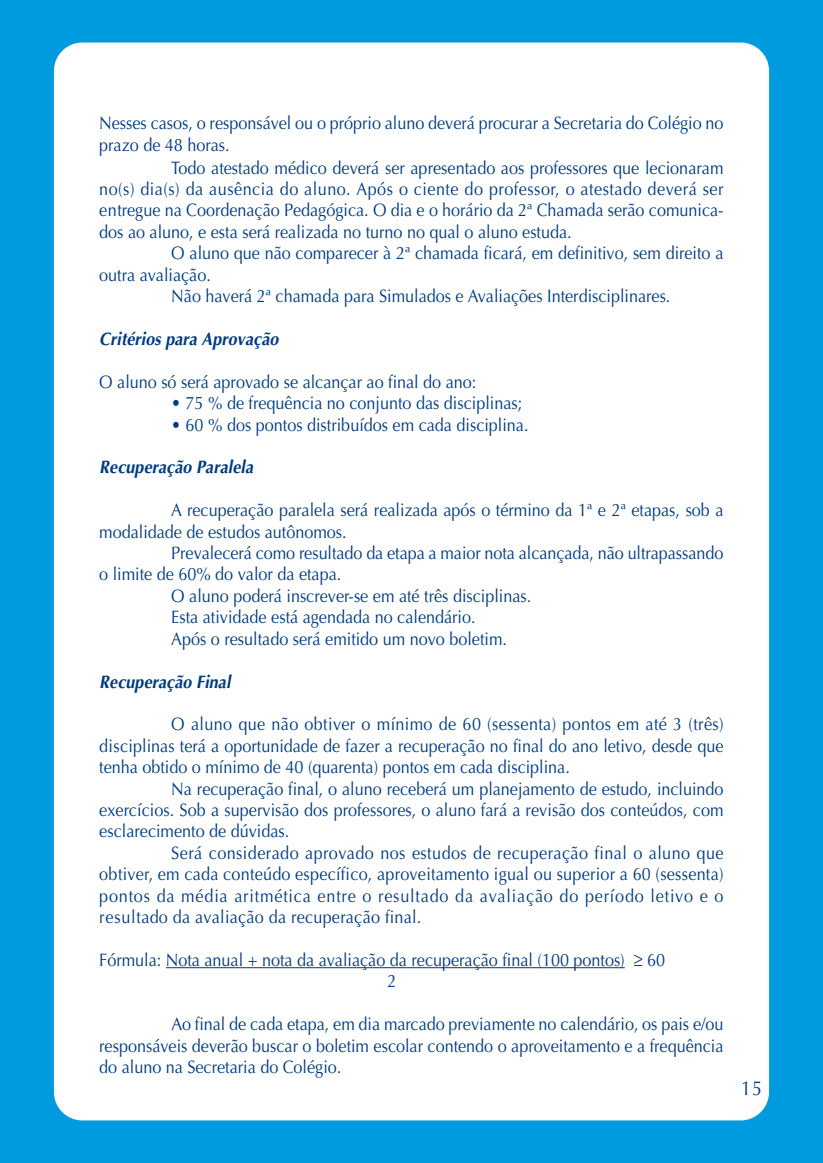
<style>
.page{position:relative;width:823px;height:1163px;background:#fff}
.page>*{position:absolute;margin:0;border:0;box-sizing:border-box;transform-origin:0 0}
.t1{font:20px "Optima";color:#013b7f;scale:.9 1}
.t2{font:18px/21.4px "Optima";color:#013b7f;text-align:justify;scale:.9 1}
.t3{font:italic 700 18px "Optima";letter-spacing:.005em;color:#013b7f;scale:.9 1}
</style>
<div class="page">
<div style="left:0;top:0;width:822px;height:1162px;background:#009bde"></div>
<div style="left:54px;top:43px;width:714px;height:1077px;background:#fff;border-radius:28px"></div>
<hr style="left:166px;top:967px;width:458px;height:1px;background:#013b7f">
<p class="t2" style="left:99px;top:113px;width:694px;line-height:22.4px">Nesses casos, o responsável ou o próprio aluno deverá procurar a Secretaria do Colégio no prazo de 48 horas.</p>
<p class="t2" style="left:99px;top:158px;width:694px;text-indent:72px">Todo atestado médico deverá ser apresentado aos professores que lecionaram no(s) dia(s) da ausência do aluno. Após o ciente do professor, o atestado deverá ser entregue na Coordenação Pedagógica. O dia e o horário da 2ª Chamada serão comunica&shy;dos ao aluno, e esta será realizada no turno no qual o aluno estuda.</p>
<p class="t2" style="left:171px;top:244px;width:614px">O aluno que não comparecer à 2ª chamada ficará, em definitivo, sem direito a</p>
<p class="t2" style="left:99px;top:265px;width:125px">outra avaliação.</p>
<p class="t2" style="left:171px;top:287px;width:555px">Não haverá 2ª chamada para Simulados e Avaliações Interdisciplinares.</p>
<p class="t3" style="left:99px;top:331px;width:201px">Critérios para Aprovação</p>
<p class="t2" style="left:99px;top:372px;width:420px">O aluno só será aprovado se alcançar ao final do ano:</p>
<p class="t2" style="left:171px;top:394px;width:391px">• 75 % de frequência no conjunto das disciplinas;</p>
<p class="t2" style="left:171px;top:415px;width:398px">• 60 % dos pontos distribuídos em cada disciplina.</p>
<p class="t3" style="left:99px;top:460px;width:172px">Recuperação Paralela</p>
<p class="t2" style="left:99px;top:501px;width:694px;text-indent:72px">A recuperação paralela será realizada após o término da 1ª e 2ª etapas, sob a modalidade de estudos autônomos.</p>
<p class="t2" style="left:171px;top:544px;width:614px">Prevalecerá como resultado da etapa a maior nota alcançada, não ultrapassando</p>
<p class="t2" style="left:99px;top:565px;width:270px">o limite de 60% do valor da etapa.</p>
<p class="t2" style="left:171px;top:586px;width:401px">O aluno poderá inscrever-se em até três disciplinas.</p>
<p class="t2" style="left:171px;top:608px;width:339px">Esta atividade está agendada no calendário.</p>
<p class="t2" style="left:171px;top:629px;width:374px">Após o resultado será emitido um novo boletim.</p>
<p class="t3" style="left:99px;top:674px;width:147px">Recuperação Final</p>
<p class="t2" style="left:99px;top:715px;width:694px;text-indent:72px">O aluno que não obtiver o mínimo de 60 (sessenta) pontos em até 3 (três) disciplinas terá a oportunidade de fazer a recuperação no final do ano letivo, desde que tenha obtido o mínimo de 40 (quarenta) pontos em cada disciplina.</p>
<p class="t2" style="left:99px;top:779px;width:694px;text-indent:72px">Na recuperação final, o aluno receberá um planejamento de estudo, incluindo exercícios. Sob a supervisão dos professores, o aluno fará a revisão dos conteúdos, com esclarecimento de dúvidas.</p>
<p class="t2" style="left:99px;top:843px;width:694px;text-indent:72px">Será considerado aprovado nos estudos de recuperação final o aluno que obtiver, em cada conteúdo específico, aproveitamento igual ou superior a 60 (sessenta) pontos da média aritmética entre o resultado da avaliação do período letivo e o resultado da avaliação da recuperação final.</p>
<p class="t2" style="left:387px;top:950px;width:310px;text-indent:-288px">Fórmula: Nota anual + nota da avaliação da recuperação final (100 pontos) ≥ 60<br>2</p>
<p class="t2" style="left:99px;top:1014px;width:694px;text-indent:72px">Ao final de cada etapa, em dia marcado previamente no calendário, os pais e/ou responsáveis deverão buscar o boletim escolar contendo o aproveitamento e a frequência do aluno na Secretaria do Colégio.</p>
<p class="t1" style="left:740px;top:1079px;width:25px">15</p>
</div>
